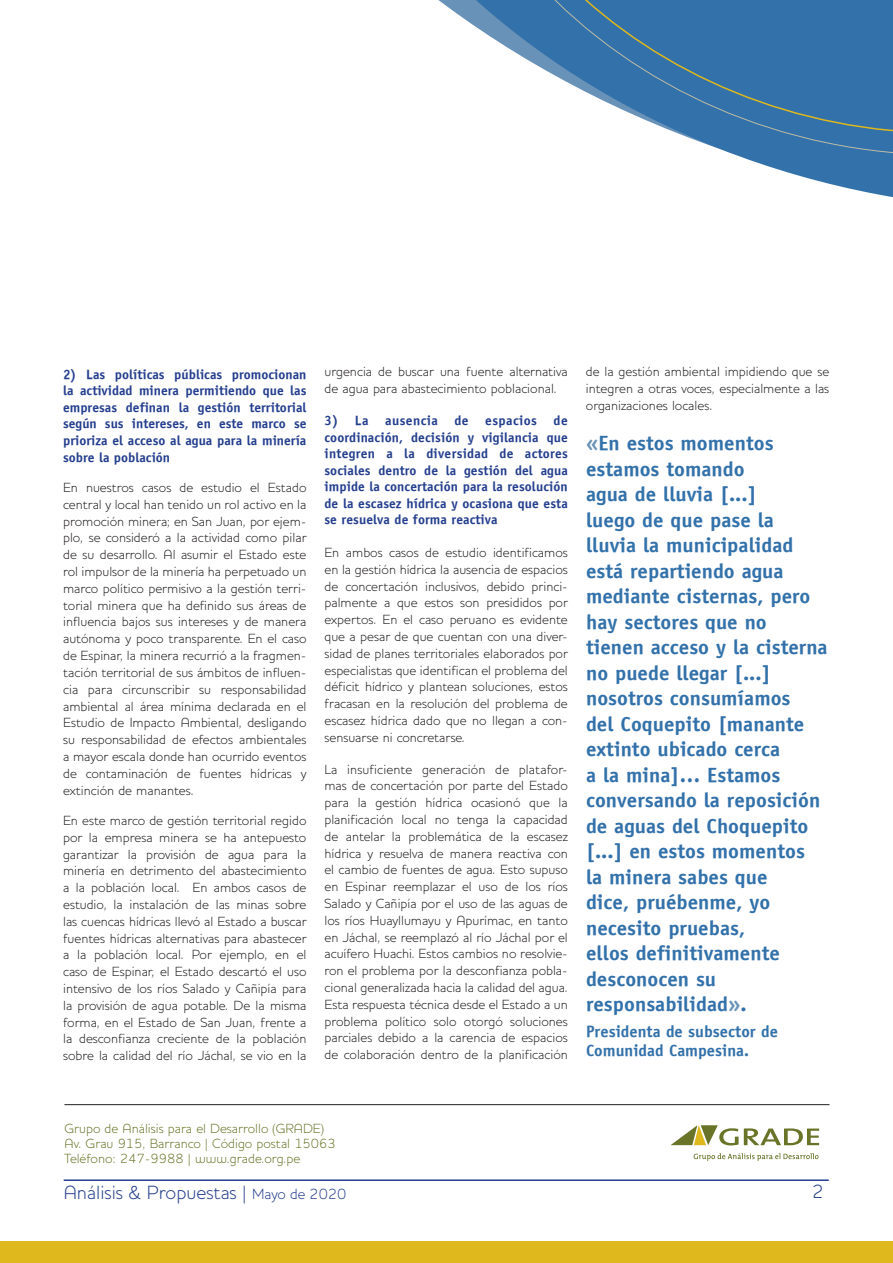
<style>
.page{position:relative;width:893px;height:1263px;background:#fff}
.page>*{position:absolute;margin:0;border:0;box-sizing:border-box;transform-origin:0 0}
.t1{font:700 20.55px/25.5px "Officina Sans";color:#3371aa}
.t2{font:300 19.5px "Houschka Pro";color:#253f8e}
.t3{font:700 16.5px/19.5px "Officina Sans";color:#3371aa}
.t4{font:300 13.5px/16.8px "Houschka Pro";color:#231f20;text-align:justify}
.t5{font:700 13.5px/16.5px "Officina Sans";color:#253f8e;text-align:justify}
.t6{font:300 13.5px "Houschka Pro";color:#6a7429}
.s1{font-size:21px;color:#6892b8}
.s2{font-size:21px}
.s3{font-size:15px}
</style>
<div class="page">
<svg style="left:456px;top:0;width:437px;height:198px"></svg>
<svg style="left:537px;top:0;width:356px;height:155px"></svg>
<svg style="left:564px;top:0;width:329px;height:135px;background:#447cae"></svg>
<hr style="left:64px;top:1179px;width:765px;height:2px;background:#253f8e">
<div style="left:0;top:1242px;width:893px;height:21px;background:#deb81d"></div>
<hr style="left:64px;top:1104px;width:765px;height:1px;background:#231f20">
<svg style="left:694px;top:1153px;width:124px;height:8px"></svg>
<svg style="left:671px;top:1125px;width:148px;height:20px"></svg>
<p class="t5" style="left:63px;top:366px;width:245px">2) Las políticas públicas promocionan la actividad minera permitiendo que las empresas definan la gestión territorial según sus intereses, en este marco se prioriza el acceso al agua para la minería sobre la población</p>
<p class="t4" style="left:63px;top:479px;width:245px">En nuestros casos de estudio el Estado central y local han tenido un rol activo en la promoción minera; en San Juan, por ejem&shy;plo, se consideró a la actividad como pilar de su desarrollo. Al asumir el Estado este rol impulsor de la minería ha perpetuado un marco político permisivo a la gestión terri&shy;torial minera que ha definido sus áreas de influencia bajos sus intereses y de manera autónoma y poco transparente. En el caso de Espinar, la minera recurrió a la fragmen&shy;tación territorial de sus ámbitos de influen&shy;cia para circunscribir su responsabilidad ambiental al área mínima declarada en el Estudio de Impacto Ambiental, desligando su responsabilidad de efectos ambientales a mayor escala donde han ocurrido eventos de contaminación de fuentes hídricas y extinción de manantes.</p>
<p class="t4" style="left:63px;top:812px;width:245px">En este marco de gestión territorial regido por la empresa minera se ha antepuesto garantizar la provisión de agua para la minería en detrimento del abastecimiento a la población local. En ambos casos de estudio, la instalación de las minas sobre las cuencas hídricas llevó al Estado a buscar fuentes hídricas alternativas para abastecer a la población local. Por ejemplo, en el caso de Espinar, el Estado descartó el uso intensivo de los ríos Salado y Cañipía para la provisión de agua potable. De la misma forma, en el Estado de San Juan, frente a la desconfianza creciente de la población sobre la calidad del río Jáchal, se vio en la</p>
<p class="t4" style="left:324px;top:363px;width:245px">urgencia de buscar una fuente alternativa de agua para abastecimiento poblacional.</p>
<p class="t5" style="left:324px;top:412px;width:245px">3) La ausencia de espacios de coordinación, decisión y vigilancia que integren a la diversidad de actores sociales dentro de la gestión del agua impide la concertación para la resolución de la escasez hídrica y ocasiona que esta se resuelva de forma reactiva</p>
<p class="t4" style="left:324px;top:544px;width:245px">En ambos casos de estudio identificamos en la gestión hídrica la ausencia de espacios de concertación inclusivos, debido princi&shy;palmente a que estos son presididos por expertos. En el caso peruano es evidente que a pesar de que cuentan con una diver&shy;sidad de planes territoriales elaborados por especialistas que identifican el problema del déficit hídrico y plantean soluciones, estos fracasan en la resolución del problema de escasez hídrica dado que no llegan a con&shy;sensuarse ni concretarse.</p>
<p class="t4" style="left:324px;top:760px;width:245px">La insuficiente generación de platafor&shy;mas de concertación por parte del Estado para la gestión hídrica ocasionó que la planificación local no tenga la capacidad de antelar la problemática de la escasez hídrica y resuelva de manera reactiva con el cambio de fuentes de agua. Esto supuso en Espinar reemplazar el uso de los ríos Salado y Cañipía por el uso de las aguas de los ríos Huayllumayu y Apurímac, en tanto en Jáchal, se reemplazó al río Jáchal por el acuífero Huachi. Estos cambios no resolvie&shy;ron el problema por la desconfianza pobla&shy;cional generalizada hacia la calidad del agua.<br>Esta respuesta técnica desde el Estado a un problema político solo otorgó soluciones parciales debido a la carencia de espacios de colaboración dentro de la planificación</p>
<p class="t4" style="left:586px;top:363px;width:245px">de la gestión ambiental impidiendo que se integren a otras voces, especialmente a las organizaciones locales.</p>
<p class="t1" style="left:586px;top:430px;width:243px"><span class="s1">«</span>En estos momentos estamos tomando<br>agua de lluvia [...]<br>luego de que pase la lluvia la municipalidad está repartiendo agua mediante cisternas, pero hay sectores que no tienen acceso y la cisterna no puede llegar [...] nosotros consumíamos<br>del Coquepito [manante extinto ubicado cerca<br>a la mina]… Estamos conversando la reposición de aguas del Choquepito [...] en estos momentos<br>la minera sabes que<br>dice, pruébenme, yo necesito pruebas,<br>ellos definitivamente desconocen su responsabilidad<span class="s1">»</span><span class="s2">.</span></p>
<p class="t3" style="left:586px;top:1021px;width:193px">Presidenta de subsector de<br>Comunidad Campesina.</p>
<p class="t6" style="left:64px;top:1120px;width:261px">Grupo de Análisis para el Desarrollo (GRADE)</p>
<p class="t6" style="left:64px;top:1135px;width:273px">Av. Grau 915, Barranco | Código postal 15063</p>
<p class="t6" style="left:64px;top:1150px;width:237px">Teléfono: 247-9988 | www.grade.org.pe</p>
<p class="t2" style="left:64px;top:1180px;width:284px">Análisis &amp; Propuestas | <span class="s3">Mayo de 2020</span></p>
<p class="t2" style="left:812px;top:1179px;width:13px">2</p>
</div>
